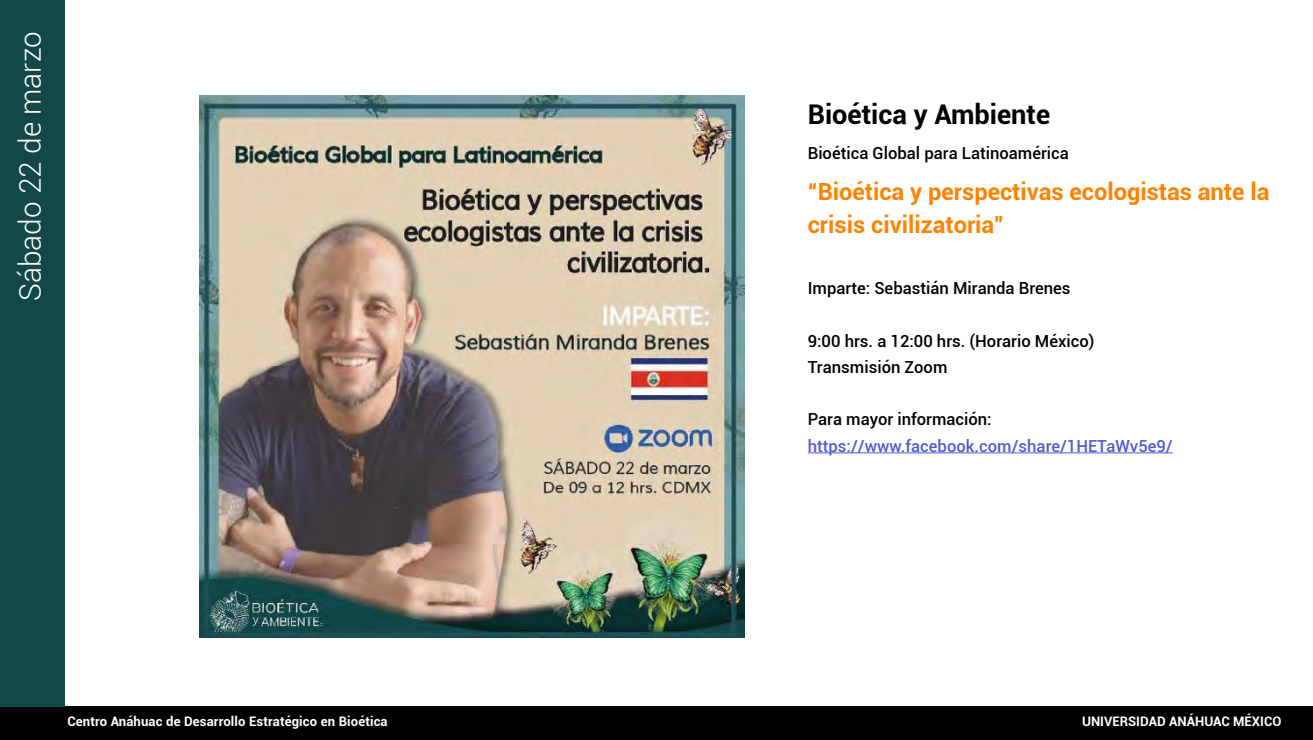
<style>
.page{position:relative;width:1313px;height:740px;background:#fff}
.page>*{position:absolute;margin:0;border:0;box-sizing:border-box;transform-origin:0 0}
.t1{font:300 29.75px "Roboto";color:#fff}
.t2{font:700 27.12px "Roboto";color:#000}
.t3{font:700 23.62px/32.4px "Roboto";color:#ff8300}
.t4{font:500 16.62px/26.2px "Roboto";color:#000}
.t5{font:500 16.62px "Roboto";color:#4f5cd6}
.t6{font:700 13.12px "Roboto";letter-spacing:.01em;color:#fff}
</style>
<div class="page">
<div style="left:0;top:706px;width:1312px;height:33px;background:#000"></div>
<div style="left:0;top:0;width:65px;height:706px;background:#124848"></div>
<hr style="left:807px;top:452px;width:365px;height:1px;background:#4f5cd6">
<img style="left:199px;top:95px;width:545px;height:542px">
<h1 class="t1" style="left:10px;top:301px;width:271px;rotate:-90deg">Sábado 22 de marzo</h1>
<h2 class="t2" style="left:807px;top:95px;width:244px">Bioética y Ambiente</h2>
<p class="t4" style="left:807px;top:139px;width:263px">Bioética Global para Latinoamérica</p>
<h3 class="t3" style="left:807px;top:175px;width:463px">“Bioética y perspectivas ecologistas ante la crisis civilizatoria”</h3>
<p class="t4" style="left:807px;top:274px;width:264px">Imparte: Sebastián Miranda Brenes</p>
<p class="t4" style="left:807px;top:327px;width:288px">9:00 hrs. a 12:00 hrs. (Horario México)<br>Transmisión Zoom</p>
<p class="t4" style="left:807px;top:405px;width:185px">Para mayor información:</p>
<p class="t5" style="left:807px;top:434px;width:366px">https://www.facebook.com/share/1HETaWv5e9/</p>
<p class="t6" style="left:67px;top:711px;width:322px">Centro Anáhuac de Desarrollo Estratégico en Bioética</p>
<p class="t6" style="left:1082px;top:711px;width:201px">UNIVERSIDAD ANÁHUAC MÉXICO</p>
</div>
